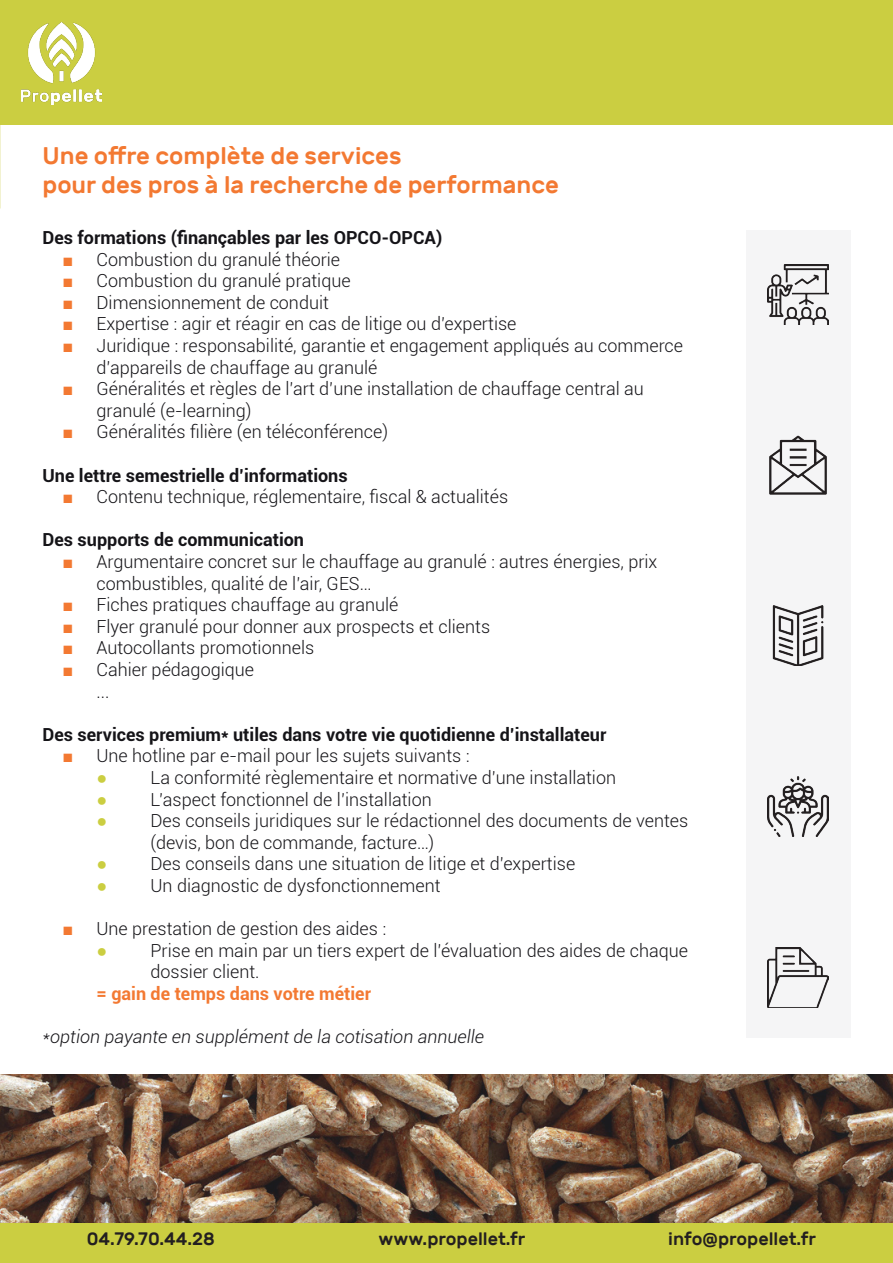
<style>
.page{position:relative;width:893px;height:1263px;background:#fff}
.page>*{position:absolute;margin:0;border:0;box-sizing:border-box;transform-origin:0 0}
.t1{font:500 24px "Rubik";color:#f37932}
.t2{font:300 18px "Roboto";color:#151418}
.t3{font:700 18px "Roboto";color:#151418}
.t4{font:italic 300 18px "Roboto";color:#151418}
.t5{font:500 18px "Rubik";color:#231f20}
.t6{font:700 18px "Roboto";color:#f37932}
.s1{font-family:"Arial";font-weight:700;color:#f37932}
.s2{font-family:"Arial";font-weight:400;color:#cbce41}
</style>
<div class="page">
<img style="left:0;top:1075px;width:893px;height:148px">
<div style="left:0;top:0;width:893px;height:124px;background:#cbce41"></div>
<img style="left:21px;top:22px;width:81px;height:82px">
<div style="left:0;top:1223px;width:893px;height:40px;background:#cbce41"></div>
<div style="left:746px;top:230px;width:104px;height:808px;background:#f5f5f6"></div>
<img style="left:769px;top:435px;width:58px;height:60px">
<img style="left:768px;top:264px;width:61px;height:60px">
<img style="left:772px;top:606px;width:52px;height:60px">
<img style="left:768px;top:776px;width:61px;height:60px">
<img style="left:768px;top:947px;width:61px;height:61px">
<p class="t1" style="left:43px;top:142px;width:360px">Une offre complète de services</p>
<p class="t1" style="left:43px;top:171px;width:518px">pour des pros à la recherche de performance</p>
<p class="t3" style="left:43px;top:225px;width:401px">Des formations (finançables par les OPCO-OPCA)</p>
<p class="t2" style="left:63px;top:247px;width:279px"><span class="s1">■</span> Combustion du granulé théorie</p>
<p class="t2" style="left:63px;top:268px;width:290px"><span class="s1">■</span> Combustion du granulé pratique</p>
<p class="t2" style="left:63px;top:290px;width:268px"><span class="s1">■</span> Dimensionnement de conduit</p>
<p class="t2" style="left:63px;top:311px;width:455px"><span class="s1">■</span> Expertise : agir et réagir en cas de litige ou d’expertise</p>
<p class="t2" style="left:63px;top:333px;width:622px"><span class="s1">■</span> Juridique : responsabilité, garantie et engagement appliqués au commerce</p>
<p class="t2" style="left:97px;top:355px;width:282px">d’appareils de chauffage au granulé</p>
<p class="t2" style="left:63px;top:376px;width:583px"><span class="s1">■</span> Généralités et règles de l’art d’une installation de chauffage central au</p>
<p class="t2" style="left:97px;top:398px;width:157px">granulé (e-learning)</p>
<p class="t2" style="left:63px;top:419px;width:327px"><span class="s1">■</span> Généralités filière (en téléconférence)</p>
<p class="t3" style="left:43px;top:462px;width:307px">Une lettre semestrielle d’informations</p>
<p class="t2" style="left:63px;top:484px;width:447px"><span class="s1">■</span> Contenu technique, réglementaire, fiscal &amp; actualités</p>
<p class="t3" style="left:43px;top:527px;width:263px">Des supports de communication</p>
<p class="t2" style="left:63px;top:549px;width:596px"><span class="s1">■</span> Argumentaire concret sur le chauffage au granulé : autres énergies, prix</p>
<p class="t2" style="left:97px;top:571px;width:276px">combustibles, qualité de l’air, GES…</p>
<p class="t2" style="left:63px;top:592px;width:337px"><span class="s1">■</span> Fiches pratiques chauffage au granulé</p>
<p class="t2" style="left:63px;top:614px;width:429px"><span class="s1">■</span> Flyer granulé pour donner aux prospects et clients</p>
<p class="t2" style="left:63px;top:635px;width:253px"><span class="s1">■</span> Autocollants promotionnels</p>
<p class="t2" style="left:63px;top:657px;width:193px"><span class="s1">■</span> Cahier pédagogique</p>
<p class="t2" style="left:97px;top:679px;width:14px">...</p>
<p class="t3" style="left:43px;top:722px;width:565px">Des services premium* utiles dans votre vie quotidienne d’installateur</p>
<p class="t2" style="left:63px;top:743px;width:408px"><span class="s1">■</span> Une hotline par e-mail pour les sujets suivants :</p>
<p class="t2" style="left:97px;top:765px;width:521px"><span class="s2">●</span> La conformité règlementaire et normative d’une installation</p>
<p class="t2" style="left:97px;top:787px;width:337px"><span class="s2">●</span> L’aspect fonctionnel de l’installation</p>
<p class="t2" style="left:97px;top:808px;width:593px"><span class="s2">●</span> Des conseils juridiques sur le rédactionnel des documents de ventes</p>
<p class="t2" style="left:151px;top:830px;width:285px">(devis, bon de commande, facture…)</p>
<p class="t2" style="left:97px;top:851px;width:480px"><span class="s2">●</span> Des conseils dans une situation de litige et d’expertise</p>
<p class="t2" style="left:97px;top:873px;width:346px"><span class="s2">●</span> Un diagnostic de dysfonctionnement</p>
<p class="t2" style="left:63px;top:916px;width:325px"><span class="s1">■</span> Une prestation de gestion des aides :</p>
<p class="t2" style="left:97px;top:938px;width:593px"><span class="s2">●</span> Prise en main par un tiers expert de l’évaluation des aides de chaque</p>
<p class="t2" style="left:151px;top:959px;width:111px">dossier client.</p>
<p class="t6" style="left:97px;top:981px;width:276px">= gain de temps dans votre métier</p>
<p class="t4" style="left:43px;top:1024px;width:443px">*option payante en supplément de la cotisation annuelle</p>
<p class="t5" style="left:87px;top:1229px;width:130px">04.79.70.44.28</p>
<p class="t5" style="left:378px;top:1229px;width:148px">www.propellet.fr</p>
<p class="t5" style="left:668px;top:1229px;width:149px">info@propellet.fr</p>
</div>
